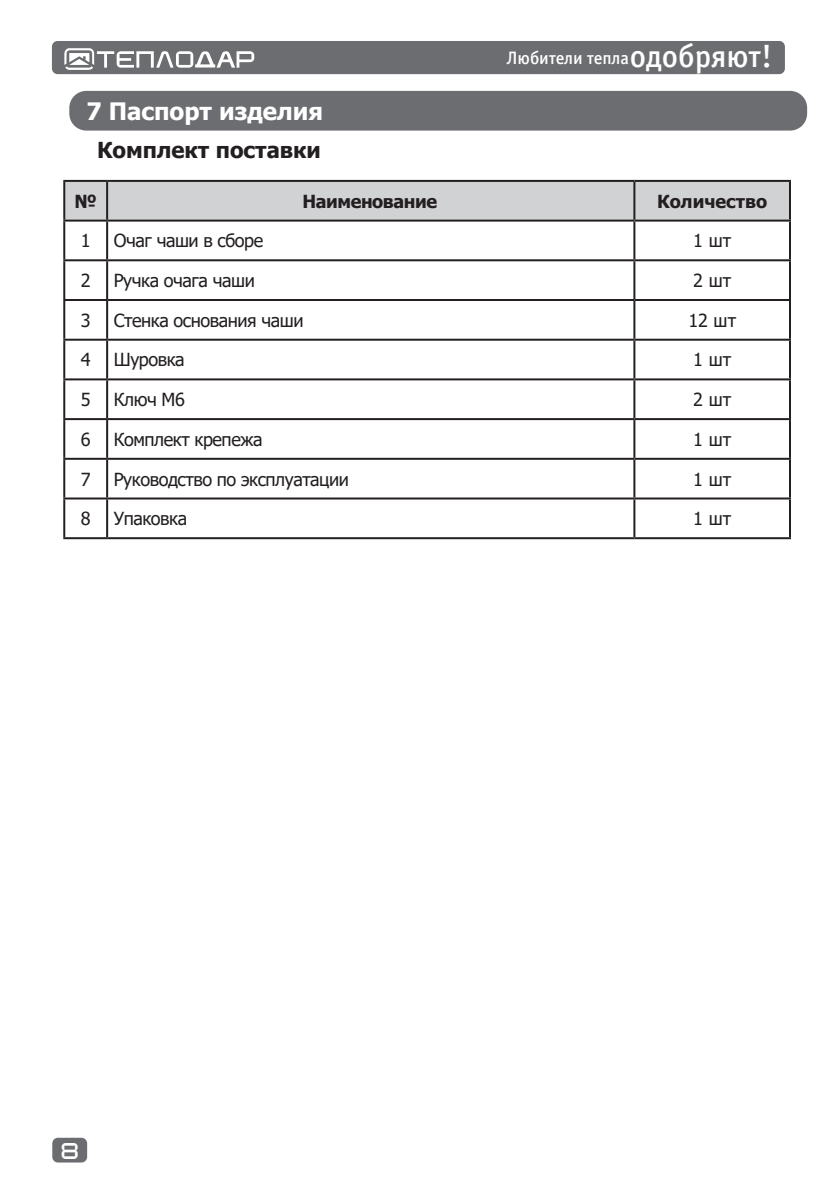
<style>
.page{position:relative;width:840px;height:1191px;background:#fff}
.page>*{position:absolute;margin:0;border:0;box-sizing:border-box;transform-origin:0 0}
.t1{font:700 24px "Tahoma";color:#fff}
.t2{font:700 22px "Tahoma";color:#231f20}
.t3{font:18px "Tahoma";letter-spacing:-.025em;color:#231f20}
.t4{font:18px "Officina Sans Medium C";letter-spacing:-.005em;color:#fff}
.t5{font:700 18px "Tahoma";letter-spacing:-.025em;color:#231f20}
.t6{font:700 18px "Tahoma";color:#231f20}
.t7{font:16px "teplodar";color:#fff}
.s1{font-size:32px}
</style>
<div class="page">
<div style="left:52px;top:1137px;width:35px;height:25px;background:#6c6d70;border-radius:6px"></div>
<div style="left:52px;top:41px;width:732px;height:33px;background:#6c6d70;border-radius:6px"></div>
<svg style="left:64px;top:48px;width:190px;height:22px"></svg>
<div style="left:65px;top:182px;width:723px;height:38px;background:#d1d2d4"></div>
<svg style="left:65px;top:222px;width:723px;height:315px"></svg>
<hr style="left:63px;top:180px;width:44px;height:2px;background:#231f20">
<hr style="left:63px;top:182px;width:2px;height:38px;background:#231f20">
<hr style="left:63px;top:220px;width:44px;height:2px;background:#231f20">
<hr style="left:63px;top:222px;width:2px;height:37px;background:#231f20">
<hr style="left:63px;top:259px;width:44px;height:2px;background:#231f20">
<hr style="left:63px;top:261px;width:2px;height:38px;background:#231f20">
<hr style="left:63px;top:299px;width:44px;height:2px;background:#231f20">
<hr style="left:63px;top:301px;width:2px;height:38px;background:#231f20">
<hr style="left:63px;top:339px;width:44px;height:2px;background:#231f20">
<hr style="left:63px;top:341px;width:2px;height:37px;background:#231f20">
<hr style="left:63px;top:378px;width:44px;height:2px;background:#231f20">
<hr style="left:63px;top:380px;width:2px;height:38px;background:#231f20">
<hr style="left:63px;top:418px;width:44px;height:2px;background:#231f20">
<hr style="left:63px;top:420px;width:2px;height:38px;background:#231f20">
<hr style="left:63px;top:458px;width:44px;height:2px;background:#231f20">
<hr style="left:63px;top:460px;width:2px;height:37px;background:#231f20">
<hr style="left:63px;top:497px;width:44px;height:2px;background:#231f20">
<hr style="left:63px;top:499px;width:2px;height:38px;background:#231f20">
<hr style="left:63px;top:537px;width:44px;height:2px;background:#231f20">
<hr style="left:107px;top:180px;width:527px;height:2px;background:#231f20">
<hr style="left:106px;top:182px;width:2px;height:38px;background:#231f20">
<hr style="left:634px;top:180px;width:156px;height:2px;background:#231f20">
<hr style="left:633px;top:182px;width:2px;height:38px;background:#231f20">
<hr style="left:788px;top:182px;width:2px;height:38px;background:#231f20">
<hr style="left:107px;top:220px;width:527px;height:2px;background:#231f20">
<hr style="left:106px;top:222px;width:2px;height:37px;background:#231f20">
<hr style="left:634px;top:220px;width:156px;height:2px;background:#231f20">
<hr style="left:633px;top:222px;width:2px;height:37px;background:#231f20">
<hr style="left:788px;top:222px;width:2px;height:37px;background:#231f20">
<hr style="left:107px;top:259px;width:527px;height:2px;background:#231f20">
<hr style="left:106px;top:261px;width:2px;height:38px;background:#231f20">
<hr style="left:634px;top:259px;width:156px;height:2px;background:#231f20">
<hr style="left:633px;top:261px;width:2px;height:38px;background:#231f20">
<hr style="left:788px;top:261px;width:2px;height:38px;background:#231f20">
<hr style="left:107px;top:299px;width:527px;height:2px;background:#231f20">
<hr style="left:106px;top:301px;width:2px;height:38px;background:#231f20">
<hr style="left:634px;top:299px;width:156px;height:2px;background:#231f20">
<hr style="left:633px;top:301px;width:2px;height:38px;background:#231f20">
<hr style="left:788px;top:301px;width:2px;height:38px;background:#231f20">
<hr style="left:107px;top:339px;width:527px;height:2px;background:#231f20">
<hr style="left:106px;top:341px;width:2px;height:37px;background:#231f20">
<hr style="left:634px;top:339px;width:156px;height:2px;background:#231f20">
<hr style="left:633px;top:341px;width:2px;height:37px;background:#231f20">
<hr style="left:788px;top:341px;width:2px;height:37px;background:#231f20">
<hr style="left:107px;top:378px;width:527px;height:2px;background:#231f20">
<hr style="left:106px;top:380px;width:2px;height:38px;background:#231f20">
<hr style="left:634px;top:378px;width:156px;height:2px;background:#231f20">
<hr style="left:633px;top:380px;width:2px;height:38px;background:#231f20">
<hr style="left:788px;top:380px;width:2px;height:38px;background:#231f20">
<hr style="left:107px;top:418px;width:527px;height:2px;background:#231f20">
<hr style="left:106px;top:420px;width:2px;height:38px;background:#231f20">
<hr style="left:634px;top:418px;width:156px;height:2px;background:#231f20">
<hr style="left:633px;top:420px;width:2px;height:38px;background:#231f20">
<hr style="left:788px;top:420px;width:2px;height:38px;background:#231f20">
<hr style="left:107px;top:458px;width:527px;height:2px;background:#231f20">
<hr style="left:106px;top:460px;width:2px;height:37px;background:#231f20">
<hr style="left:634px;top:458px;width:156px;height:2px;background:#231f20">
<hr style="left:633px;top:460px;width:2px;height:37px;background:#231f20">
<hr style="left:788px;top:460px;width:2px;height:37px;background:#231f20">
<hr style="left:107px;top:497px;width:527px;height:2px;background:#231f20">
<hr style="left:106px;top:499px;width:2px;height:38px;background:#231f20">
<hr style="left:634px;top:497px;width:156px;height:2px;background:#231f20">
<hr style="left:633px;top:499px;width:2px;height:38px;background:#231f20">
<hr style="left:788px;top:499px;width:2px;height:38px;background:#231f20">
<hr style="left:107px;top:537px;width:527px;height:2px;background:#231f20">
<hr style="left:634px;top:537px;width:156px;height:2px;background:#231f20">
<div style="left:69px;top:91px;width:737px;height:40px;background:#6c6d70;border-radius:17px"></div>
<p class="t1" style="left:86px;top:94px;width:238px">7 Паспорт изделия</p>
<p class="t2" style="left:97px;top:134px;width:225px">Комплект поставки</p>
<p class="t4" style="left:506px;top:48px;width:267px">Любители тепла<span class="s1">одобряют!</span></p>
<p class="t5" style="left:75px;top:188px;width:24px">№</p>
<p class="t5" style="left:302px;top:188px;width:136px">Наименование</p>
<p class="t6" style="left:656px;top:188px;width:111px">Количество</p>
<p class="t3" style="left:81px;top:229px;width:11px">1</p>
<p class="t3" style="left:114px;top:229px;width:151px">Очаг чаши в сборе</p>
<p class="t3" style="left:692px;top:229px;width:39px">1 шт</p>
<p class="t3" style="left:81px;top:268px;width:11px">2</p>
<p class="t3" style="left:114px;top:268px;width:142px">Ручка очага чаши</p>
<p class="t3" style="left:692px;top:268px;width:39px">2 шт</p>
<p class="t3" style="left:81px;top:308px;width:11px">3</p>
<p class="t3" style="left:114px;top:308px;width:191px">Стенка основания чаши</p>
<p class="t3" style="left:688px;top:308px;width:49px">12 шт</p>
<p class="t3" style="left:81px;top:348px;width:11px">4</p>
<p class="t3" style="left:114px;top:348px;width:72px">Шуровка</p>
<p class="t3" style="left:692px;top:348px;width:39px">1 шт</p>
<p class="t3" style="left:81px;top:387px;width:11px">5</p>
<p class="t3" style="left:114px;top:387px;width:72px">Ключ М6</p>
<p class="t3" style="left:692px;top:387px;width:39px">2 шт</p>
<p class="t3" style="left:81px;top:427px;width:11px">6</p>
<p class="t3" style="left:114px;top:427px;width:150px">Комплект крепежа</p>
<p class="t3" style="left:692px;top:427px;width:39px">1 шт</p>
<p class="t3" style="left:81px;top:467px;width:11px">7</p>
<p class="t3" style="left:114px;top:467px;width:236px">Руководство по эксплуатации</p>
<p class="t3" style="left:692px;top:467px;width:39px">1 шт</p>
<p class="t3" style="left:81px;top:506px;width:11px">8</p>
<p class="t3" style="left:114px;top:506px;width:75px">Упаковка</p>
<p class="t3" style="left:692px;top:506px;width:39px">1 шт</p>
<p class="t7" style="left:62px;top:1143px;width:18px">8</p>
</div>
